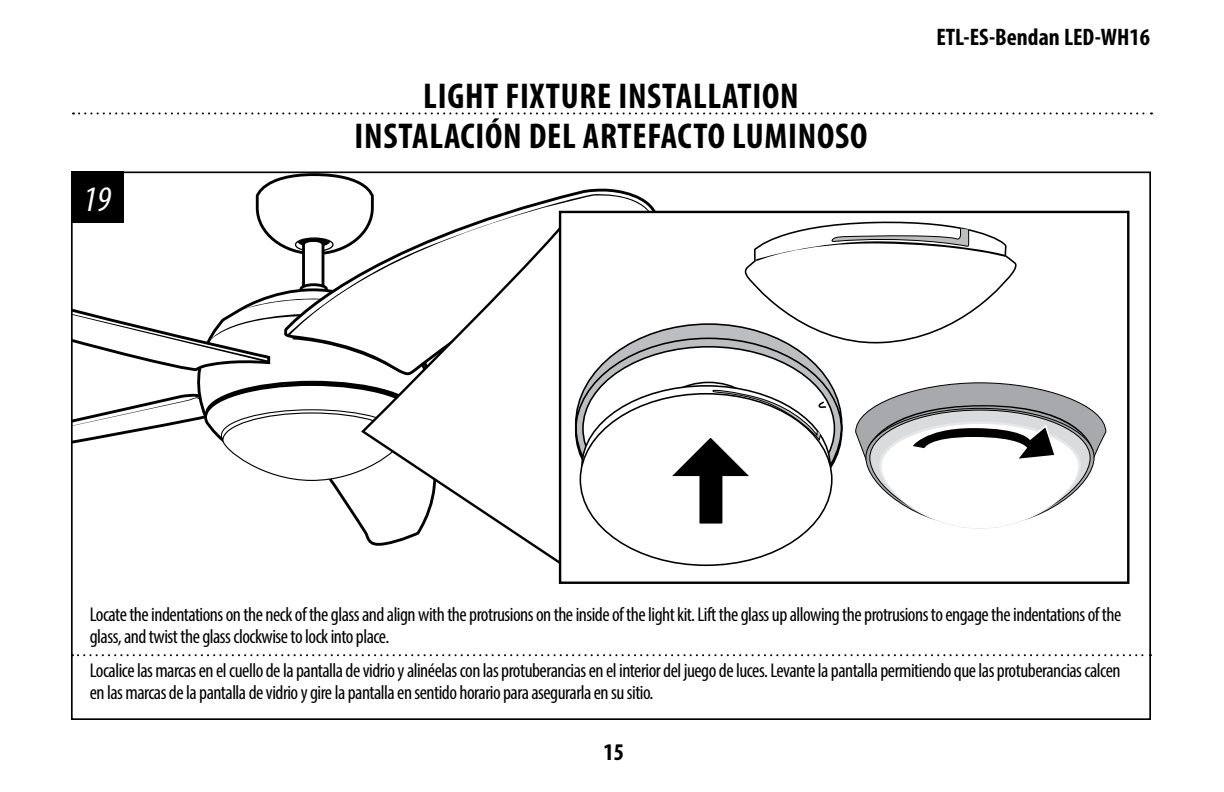
<style>
.page{position:relative;width:1224px;height:792px;background:#fff}
.page>*{position:absolute;margin:0;border:0;box-sizing:border-box;transform-origin:0 0}
.t1{font:700 condensed 36px/40px "Myriad Pro";letter-spacing:.02em;color:#000}
.t2{font:italic condensed 36px "Myriad Pro";color:#fff}
.t3{font:700 condensed 24px "Myriad Pro";color:#000}
.t4{font:condensed 20px/22px "Myriad Pro";letter-spacing:-.025em;color:#000}
</style>
<div class="page">
<svg style="left:633px;top:550px;width:147px;height:17px"></svg>
<svg style="left:74px;top:174px;width:1032px;height:376px"></svg>
<svg style="left:72px;top:654px;width:1079px;height:2px"></svg>
<div style="left:71px;top:171px;width:52px;height:52px;background:#000"></div>
<svg style="left:73px;top:112px;width:1079px;height:2px"></svg>
<h1 class="t2" style="left:83px;top:177px;width:29px">19</h1>
<h1 class="t1" style="left:355px;top:75px;width:480px;text-indent:69px">LIGHT FIXTURE INSTALLATION<br>INSTALACIÓN DEL ARTEFACTO LUMINOSO</h1>
<p class="t3" style="left:936px;top:22px;width:215px">ETL-ES-BENDAN LED-WH16</p>
<p class="t4" style="left:90px;top:603px;width:1033px">Locate the indentations on the neck of the glass and align with the protrusions on the inside of the light kit. Lift the glass up allowing the protrusions to engage the indentations of the glass, and twist the glass clockwise to lock into place.</p>
<p class="t4" style="left:90px;top:659px;width:1032px">Localice las marcas en el cuello de la pantalla de vidrio y alinéelas con las protuberancias en el interior del juego de luces. Levante la pantalla permitiendo que las protuberancias calcen en las marcas de la pantalla de vidrio y gire la pantalla en sentido horario para asegurarla en su sitio.</p>
<p class="t3" style="left:603px;top:737px;width:22px">15</p>
</div>
